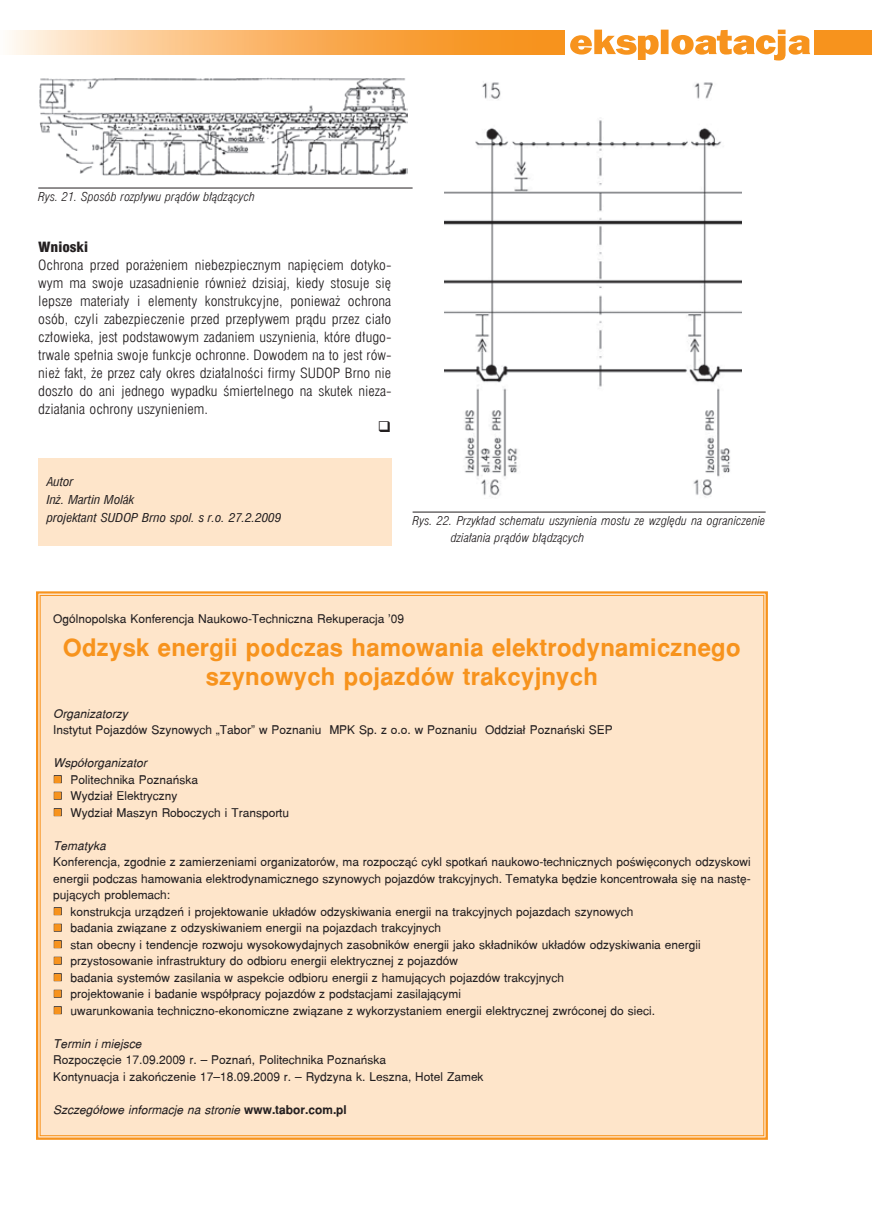
<style>
.page{position:relative;width:872px;height:1212px;background:#fff}
.page>*{position:absolute;margin:0;border:0;box-sizing:border-box;transform-origin:0 0}
.t1{font:700 24px/28.8px "Switzerlandpl";letter-spacing:.01em;color:#f7931d;text-align:center}
.t2{font:13.8px/18px "Swis 721 Lt Cn EU Normal";color:#231f20;text-align:justify;scale:1.1 1}
.t3{font:13.8px "Swis 721 Blk Cn EU Normal";color:#231f20;scale:1.1 1}
.t4{font:12px/16.5px "Switzerlandpl";color:#231f20;text-align:justify}
.t5{font:12px/16.5px "Swis 721 Lt Cn EU Italic";color:#231f20;scale:1.1 1}
.t6{font:italic 12px "Switzerlandpl";color:#231f20}
.t7{font:12px/18px "Swis 721 Cn EU Italic";color:#231f20;scale:1.1 1}
.s1{color:#f7931d}
.s2{font-weight:700;font-style:normal}
</style>
<div class="page">
<div style="left:814px;top:30px;width:58px;height:25px;background:#f7931d"></div>
<svg style="left:9px;top:30px;width:556px;height:25px;background:#fab76a"></svg>
<svg style="left:570px;top:30px;width:240px;height:31px"></svg>
<div style="left:38px;top:458px;width:353px;height:87px;background:#fee5ca"></div>
<img style="left:444px;top:81px;width:297px;height:416px">
<hr style="left:38px;top:188px;width:374px;height:1px;background:#231f20">
<hr style="left:412px;top:512px;width:353px;height:1px;background:#231f20">
<img style="left:39px;top:78px;width:368px;height:98px">
<div style="left:36px;top:591px;width:732px;height:549px;background:#fee5ca"></div>
<p class="t5" style="left:38px;top:189px;width:198px">Rys. 21. Sposób rozpływu prądów błądzących</p>
<p class="t3" style="left:38px;top:238px;width:47px">Wnioski</p>
<p class="t2" style="left:38px;top:256px;width:322px">Ochrona przed porażeniem niebezpiecznym napięciem dotyko&shy;wym ma swoje uzasadnienie również dzisiaj, kiedy stosuje się lepsze materiały i elementy konstrukcyjne, ponieważ ochrona osób, czyli zabezpieczenie przed przepływem prądu przez ciało człowieka, jest podstawowym zadaniem uszynienia, które długo&shy;trwale spełnia swoje funkcje ochronne. Dowodem na to jest rów&shy;nież fakt, że przez cały okres działalności firmy SUDOP Brno nie doszło do ani jednego wypadku śmiertelnego na skutek nieza&shy;działania ochrony uszynieniem.</p>
<p class="t7" style="left:47px;top:473px;width:215px">Autor<br>Inż. Martin Molák<br>projektant SUDOP Brno spol. s r.o. 27.2.2009</p>
<p class="t5" style="left:451px;top:513px;width:288px;text-indent:-38px">Rys. 22. Przykład schematu uszynienia mostu ze względu na ograniczenie działania prądów błądzących</p>
<p class="t4" style="left:53px;top:610px;width:352px">Ogólnopolska Konferencja Naukowo-Techniczna Rekuperacja ’09</p>
<h1 class="t1" style="left:63px;top:633px;width:679px">Odzysk energii podczas hamowania elektrodynamicznego szynowych pojazdów trakcyjnych</h1>
<p class="t6" style="left:53px;top:706px;width:76px">Organizatorzy</p>
<p class="t4" style="left:53px;top:721px;width:561px">Instytut Pojazdów Szynowych „Tabor” w Poznaniu MPK Sp. z o.o. w Poznaniu Oddział Poznański SEP</p>
<p class="t6" style="left:53px;top:756px;width:95px">Współorganizator</p>
<p class="t4" style="left:53px;top:771px;width:146px"><span class="s1">■</span> Politechnika Poznańska</p>
<p class="t4" style="left:53px;top:787px;width:126px"><span class="s1">■</span> Wydział Elektryczny</p>
<p class="t4" style="left:53px;top:804px;width:237px"><span class="s1">■</span> Wydział Maszyn Roboczych i Transportu</p>
<p class="t6" style="left:53px;top:838px;width:54px">Tematyka</p>
<p class="t4" style="left:53px;top:853px;width:699px">Konferencja, zgodnie z zamierzeniami organizatorów, ma rozpocząć cykl spotkań naukowo-technicznych poświęconych odzyskowi energii podczas hamowania elektrodynamicznego szynowych pojazdów trakcyjnych. Tematyka będzie koncentrowała się na nastę&shy;pujących problemach:</p>
<p class="t4" style="left:53px;top:903px;width:581px"><span class="s1">■</span> konstrukcja urządzeń i projektowanie układów odzyskiwania energii na trakcyjnych pojazdach szynowych</p>
<p class="t4" style="left:53px;top:919px;width:389px"><span class="s1">■</span> badania związane z odzyskiwaniem energii na pojazdach trakcyjnych</p>
<p class="t4" style="left:53px;top:936px;width:649px"><span class="s1">■</span> stan obecny i tendencje rozwoju wysokowydajnych zasobników energii jako składników układów odzyskiwania energii</p>
<p class="t4" style="left:53px;top:952px;width:406px"><span class="s1">■</span> przystosowanie infrastruktury do odbioru energii elektrycznej z pojazdów</p>
<p class="t4" style="left:53px;top:969px;width:512px"><span class="s1">■</span> badania systemów zasilania w aspekcie odbioru energii z hamujących pojazdów trakcyjnych</p>
<p class="t4" style="left:53px;top:985px;width:409px"><span class="s1">■</span> projektowanie i badanie współpracy pojazdów z podstacjami zasilającymi</p>
<p class="t4" style="left:53px;top:1002px;width:603px"><span class="s1">■</span> uwarunkowania techniczno-ekonomiczne związane z wykorzystaniem energii elektrycznej zwróconej do sieci.</p>
<p class="t6" style="left:53px;top:1036px;width:90px">Termin i miejsce</p>
<p class="t4" style="left:53px;top:1051px;width:432px">Rozpoczęcie 17.09.2009 r. – Poznań, Politechnika Poznańska<br>Kontynuacja i zakończenie 17–18.09.2009 r. – Rydzyna k. Leszna, Hotel Zamek</p>
<p class="t6" style="left:53px;top:1102px;width:295px">Szczegółowe informacje na stronie <span class="s2">www.tabor.com.pl</span></p>
</div>
